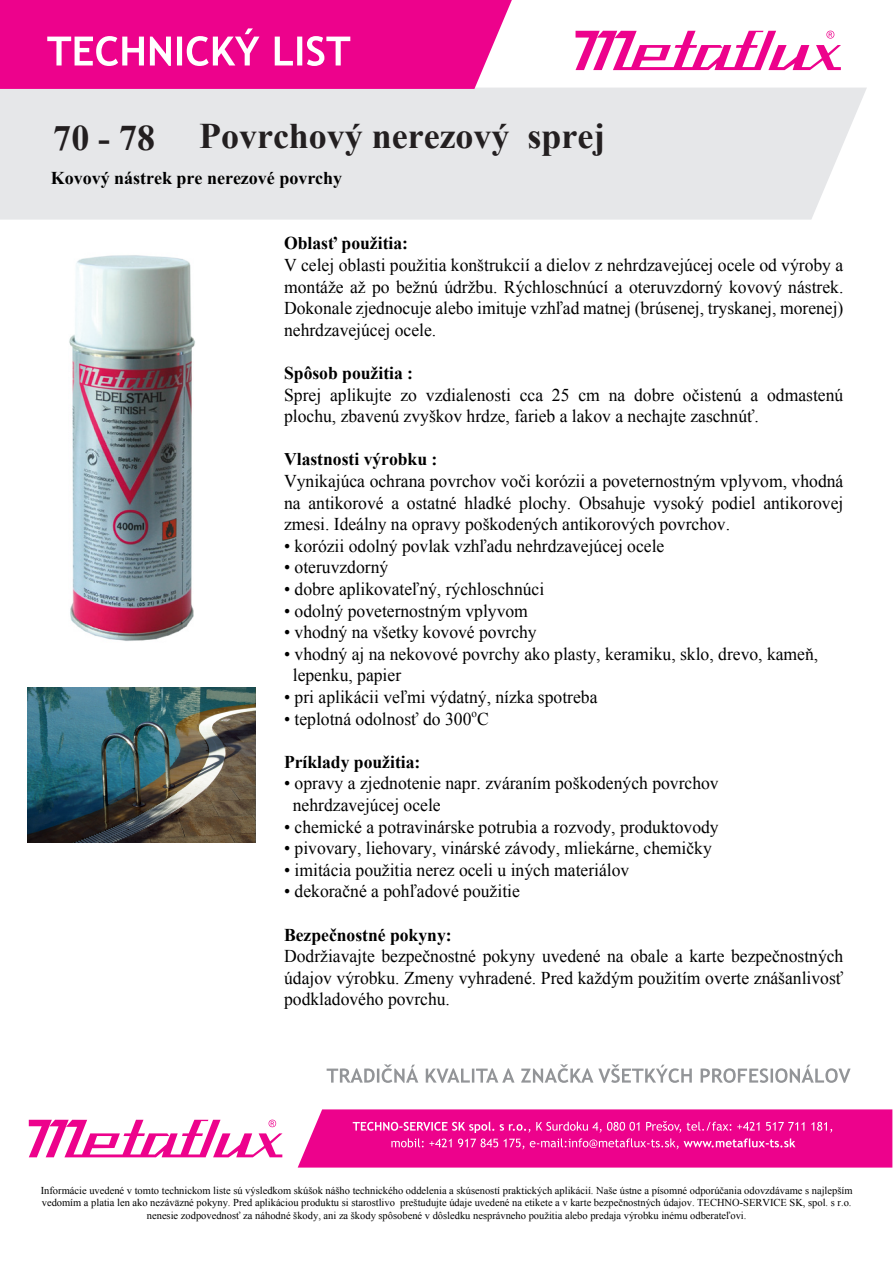
<style>
.page{position:relative;width:893px;height:1263px;background:#fff}
.page>*{position:absolute;margin:0;border:0;box-sizing:border-box;transform-origin:0 0}
.t1{font:700 36px "Times New Roman";color:#231f20}
.t2{font:18px/21.6px "Times New Roman";color:#000}
.t3{font:700 18px "Times New Roman";color:#000}
.t4{font:10.5px/12.6px "Times New Roman";color:#000;text-align:center}
.s1{font-style:inherit}
.s2{font-weight:700}
</style>
<div class="page">
<div style="left:0;top:88px;width:867px;height:132px;background:#e6e7e9"></div>
<div style="left:0;top:0;width:512px;height:89px;background:#ed028c"></div>
<svg style="left:575px;top:31px;width:266px;height:39px"></svg>
<svg style="left:47px;top:28px;width:303px;height:38px"></svg>
<svg style="left:327px;top:1064px;width:524px;height:19px"></svg>
<svg style="left:298px;top:1109px;width:594px;height:58px;background:#ee1896"></svg>
<svg style="left:29px;top:1119px;width:253px;height:38px"></svg>
<img style="left:69px;top:255px;width:126px;height:386px">
<img style="left:27px;top:688px;width:228px;height:154px">
<h1 class="t1" style="left:199px;top:118px;width:408px">Povrchový nerezový sprej</h1>
<p class="t3" style="left:51px;top:168px;width:293px">Kovový n<span class="s1">á</span>strek pre nerezové povrchy</p>
<h1 class="t1" style="left:53px;top:119px;width:103px"><span class="s1">7</span>0 - 78</h1>
<p class="t2" style="left:284px;top:233px;width:561px"><span class="s2">O</span><span class="s2">b</span><span class="s2">lasť po</span><span class="s2">už</span><span class="s2">itia:<br></span>V celej oblasti použitia konštrukcií a dielov z nehrdzavejúcej ocele od výroby a montáže až po bežnú údržbu. Rýchloschnúcí a oteruvzdorný kovový nástrek.<br>Dokonale zjednocuje alebo imituje vzhľad matnej (brúsenej, tryskanej, morenej) nehrdzavejúcej ocele.</p>
<p class="t2" style="left:284px;top:363px;width:561px"><span class="s2">Spôsob po</span><span class="s2">už</span><span class="s2">itia :<br></span>Sprej aplikujte zo vzdialenosti cca 25 cm na dobre očistenú a odmastenú plochu, zbavenú zvyškov hrdze, farieb a lakov a nechajte zaschnúť.</p>
<p class="t2" style="left:284px;top:449px;width:561px"><span class="s2">V</span><span class="s2">lastnosti výro</span><span class="s2">b</span><span class="s2">k</span><span class="s2">u</span> <span class="s2">:<br></span>Vynikajúca ochrana povrchov voči korózii a poveternostným vplyvom, vhodná na antikorové a ostatné hladké plochy. Obsahuje vysoký podiel antikorovej zmesi. Ideálny na opravy poškodených antikorových povrchov.</p>
<p class="t2" style="left:284px;top:536px;width:382px">• korózii odolný povlak vzhľadu nehrdzavejúcej ocele</p>
<p class="t2" style="left:284px;top:557px;width:106px">• oteruvzdorný</p>
<p class="t2" style="left:284px;top:579px;width:262px">• dobre aplikovateľný, rýchloschnúci</p>
<p class="t2" style="left:284px;top:600px;width:245px">• odolný poveternostným vplyvom</p>
<p class="t2" style="left:284px;top:622px;width:254px">• vhodný na všetky kovové povrchy</p>
<p class="t2" style="left:293px;top:644px;width:527px;text-indent:-9px">• vhodný aj na nekovové povrchy ako plasty, keramiku, sklo, drevo, kameň, lepenku, papier</p>
<p class="t2" style="left:284px;top:687px;width:315px">• pri aplikácii veľmi výdatný, nízka spotreba</p>
<p class="t2" style="left:284px;top:708px;width:206px">• teplotná odolnosť do 300<sup>o</sup>C</p>
<p class="t3" style="left:284px;top:753px;width:138px">Príklady po<span class="s1">už</span>itia:</p>
<p class="t2" style="left:293px;top:773px;width:427px;text-indent:-9px">• opravy a zjednotenie napr. zváraním poškodených povrchov nehrdzavejúcej ocele</p>
<p class="t2" style="left:284px;top:816px;width:436px">• chemické a potravinárske potrubia a rozvody, produktovody</p>
<p class="t2" style="left:284px;top:838px;width:429px">• pivovary, liehovary, vinárské závody, mliekárne, chemičky</p>
<p class="t2" style="left:284px;top:860px;width:347px">• imitácia použitia nerez oceli u iných materiálov</p>
<p class="t2" style="left:284px;top:881px;width:237px">• dekoračné a pohľadové použitie</p>
<p class="t3" style="left:284px;top:925px;width:169px">Bezpečnostné pokyny:</p>
<p class="t2" style="left:284px;top:946px;width:561px;text-align:justify">Dodržiavajte bezpečnostné pokyny uvedené na obale a karte bezpečnostných údajov výrobku. Zmeny vyhradené. Pred každým použitím overte znášanlivosť podkladového povrchu.</p>
<p class="t4" style="left:41px;top:1184px;width:813px">Informácie uvedené v tomto technickom liste sú výsledkom skúšok nášho technického oddelenia a skúseností praktických aplikácií. Naše ústne a písomné odporúčania odovzdávame s najlepším vedomím a platia len ako nezáväzné pokyny. Pred aplikáciou produktu si starostlivo preštudujte údaje uvedené na etikete a v karte bezpečnostných údajov. TECHNO-SERVICE SK, spol. s r.o. nenesie zodpovednosť za náhodné škody, ani za škody spôsobené v dôsledku nesprávneho použitia alebo predaja výrobku inému odberateľovi.</p>
</div>
